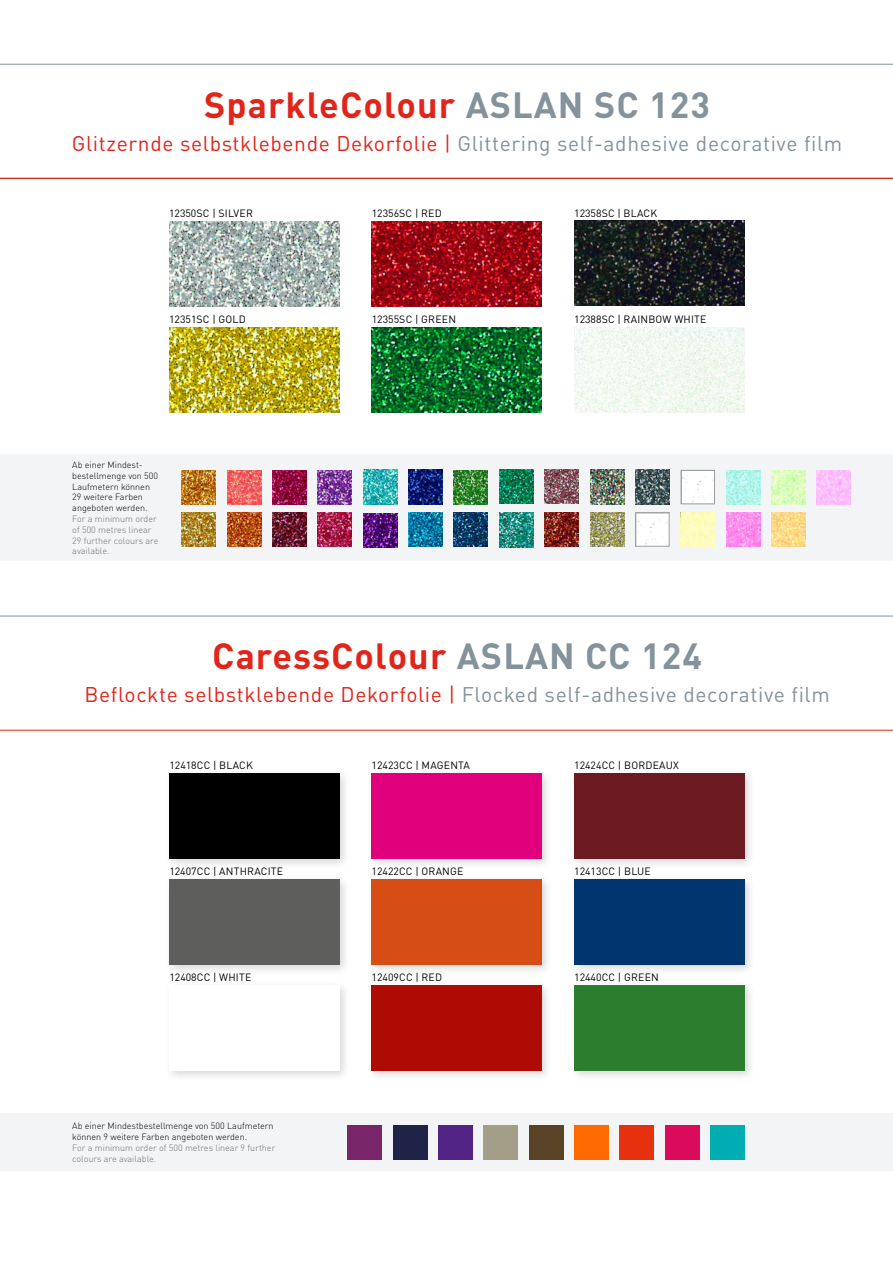
<style>
.page{position:relative;width:893px;height:1263px;background:#fff}
.page>*{position:absolute;margin:0;border:0;box-sizing:border-box;transform-origin:0 0}
.t1{font:700 36px "DIN Pro";letter-spacing:.03em;color:#e1251b}
.t2{font:21px "DIN Pro";letter-spacing:.03em;color:#83929b}
.t3{font:21px "DIN Pro";letter-spacing:.03em;color:#e1251b}
.t4{font:10.5px "DIN Pro";letter-spacing:.01em;color:#000}
.t5{font:300 9px/10.8px "DIN Pro";color:#000}
.t6{font:300 9px/10.8px "DIN Pro";color:#6f6f6e}
.s1{color:#83929b}
.s2{color:#e1251b}
</style>
<div class="page">
<div style="left:0;top:1113px;width:893px;height:58px;background:#f2f4f6"></div>
<div style="left:0;top:455px;width:893px;height:106px;background:#f2f4f6"></div>
<hr style="left:0;top:730px;width:893px;height:1px;background:#e1251b">
<hr style="left:0;top:64px;width:893px;height:1px;background:#83929b">
<hr style="left:0;top:616px;width:893px;height:1px;background:#83929b">
<hr style="left:0;top:178px;width:893px;height:1px;background:#e1251b">
<img style="left:363px;top:470px;width:34px;height:34px">
<img style="left:454px;top:512px;width:34px;height:34px">
<img style="left:318px;top:513px;width:34px;height:34px">
<img style="left:273px;top:470px;width:34px;height:34px">
<img style="left:363px;top:513px;width:34px;height:34px">
<img style="left:409px;top:470px;width:34px;height:34px">
<img style="left:409px;top:512px;width:34px;height:34px">
<img style="left:318px;top:470px;width:34px;height:34px">
<img style="left:227px;top:512px;width:34px;height:34px">
<img style="left:273px;top:512px;width:34px;height:34px">
<img style="left:182px;top:470px;width:34px;height:34px">
<img style="left:227px;top:470px;width:34px;height:34px">
<img style="left:182px;top:512px;width:34px;height:34px">
<img style="left:454px;top:471px;width:34px;height:34px">
<img style="left:499px;top:513px;width:34px;height:34px">
<img style="left:817px;top:471px;width:34px;height:34px">
<img style="left:681px;top:512px;width:34px;height:34px">
<img style="left:726px;top:470px;width:34px;height:34px">
<img style="left:726px;top:512px;width:34px;height:34px">
<img style="left:771px;top:512px;width:34px;height:34px">
<img style="left:771px;top:471px;width:34px;height:34px">
<img style="left:545px;top:512px;width:34px;height:34px">
<img style="left:499px;top:470px;width:34px;height:34px">
<img style="left:635px;top:470px;width:34px;height:34px">
<svg style="left:683px;top:472px;width:30px;height:30px"></svg>
<div style="left:681px;top:470px;width:34px;height:34px;border:1px solid #9c9d9d"></div>
<svg style="left:637px;top:514px;width:30px;height:30px"></svg>
<div style="left:635px;top:512px;width:34px;height:34px;border:1px solid #9c9d9d"></div>
<img style="left:590px;top:470px;width:34px;height:34px">
<img style="left:545px;top:470px;width:34px;height:34px">
<img style="left:590px;top:512px;width:34px;height:34px">
<div style="left:529px;top:1125px;width:34px;height:34px;background:#584326"></div>
<div style="left:393px;top:1125px;width:34px;height:34px;background:#1f2348"></div>
<div style="left:348px;top:1125px;width:34px;height:34px;background:#792569"></div>
<div style="left:484px;top:1125px;width:34px;height:34px;background:#a39e87"></div>
<div style="left:439px;top:1125px;width:34px;height:34px;background:#512383"></div>
<div style="left:575px;top:1125px;width:34px;height:34px;background:#ff6b00"></div>
<div style="left:620px;top:1125px;width:34px;height:34px;background:#e6310e"></div>
<div style="left:665px;top:1125px;width:34px;height:34px;background:#db0b5b"></div>
<div style="left:711px;top:1125px;width:34px;height:34px;background:#00adb3"></div>
<div style="left:366px;top:768px;width:187px;height:101px;background:#000;opacity:.16"></div>
<div style="left:372px;top:773px;width:170px;height:85px;background:#e1007b"></div>
<div style="left:569px;top:768px;width:186px;height:101px;background:#000;opacity:.16"></div>
<div style="left:574px;top:773px;width:170px;height:85px;background:#6c1a21"></div>
<div style="left:366px;top:874px;width:187px;height:102px;background:#000;opacity:.16"></div>
<div style="left:372px;top:879px;width:170px;height:85px;background:#d64d16"></div>
<div style="left:569px;top:874px;width:186px;height:102px;background:#000;opacity:.16"></div>
<div style="left:574px;top:879px;width:171px;height:85px;background:#003570"></div>
<div style="left:164px;top:874px;width:186px;height:102px;background:#000;opacity:.16"></div>
<div style="left:169px;top:879px;width:170px;height:85px;background:#5e5e5d"></div>
<div style="left:366px;top:980px;width:187px;height:102px;background:#000;opacity:.16"></div>
<div style="left:372px;top:986px;width:170px;height:85px;background:#ae0b05"></div>
<div style="left:569px;top:980px;width:186px;height:102px;background:#000;opacity:.16"></div>
<div style="left:574px;top:986px;width:170px;height:85px;background:#2c7d2e"></div>
<div style="left:164px;top:980px;width:186px;height:102px;background:#000;opacity:.16"></div>
<div style="left:169px;top:986px;width:170px;height:85px;background:#fff"></div>
<div style="left:164px;top:768px;width:186px;height:101px;background:#000;opacity:.16"></div>
<div style="left:169px;top:773px;width:170px;height:85px;background:#000"></div>
<img style="left:169px;top:327px;width:170px;height:85px">
<img style="left:372px;top:327px;width:170px;height:85px">
<img style="left:574px;top:327px;width:170px;height:85px">
<img style="left:169px;top:221px;width:170px;height:85px">
<img style="left:372px;top:221px;width:170px;height:85px">
<img style="left:574px;top:221px;width:170px;height:85px">
<h1 class="t1" style="left:204px;top:75px;width:507px">SparkleColour <span class="s1">ASLAN SC 123</span></h1>
<h2 class="t2" style="left:72px;top:126px;width:772px"><span class="s2">Glitzernde selbstklebende Dekorfolie |</span> Glittering self-adhesive decorative film</h2>
<p class="t4" style="left:169px;top:205px;width:85px">12350SC | SILVER</p>
<p class="t4" style="left:372px;top:205px;width:72px">12356SC | RED</p>
<p class="t4" style="left:574px;top:205px;width:85px">12358SC | BLACK</p>
<p class="t4" style="left:169px;top:311px;width:78px">12351SC | GOLD</p>
<p class="t4" style="left:372px;top:311px;width:86px">12355SC | GREEN</p>
<p class="t4" style="left:574px;top:311px;width:134px">12388SC | RAINBOW WHITE</p>
<p class="t5" style="left:72px;top:459px;width:87px">Ab einer Mindest&shy;bestellmenge von 500<br>Laufmetern können<br>29 weitere Farben angeboten werden.</p>
<p class="t6" style="left:72px;top:513px;width:88px">For a minimum order of 500 metres linear<br>29 further colours are available.</p>
<h1 class="t1" style="left:212px;top:626px;width:491px">CaressColour <span class="s1">ASLAN CC 124</span></h1>
<h2 class="t3" style="left:84px;top:678px;width:747px">Beflockte selbstklebende Dekorfolie | <span class="s1">Flocked self-adhesive decorative film</span></h2>
<p class="t4" style="left:169px;top:757px;width:85px">12418CC | BLACK</p>
<p class="t4" style="left:372px;top:757px;width:100px">12423CC | MAGENTA</p>
<p class="t4" style="left:574px;top:757px;width:106px">12424CC | BORDEAUX</p>
<p class="t4" style="left:169px;top:863px;width:115px">12407CC | ANTHRACITE</p>
<p class="t4" style="left:372px;top:863px;width:93px">12422CC | ORANGE</p>
<p class="t4" style="left:574px;top:863px;width:78px">12413CC | BLUE</p>
<p class="t4" style="left:169px;top:969px;width:84px">12408CC | WHITE</p>
<p class="t4" style="left:372px;top:969px;width:72px">12409CC | RED</p>
<p class="t4" style="left:574px;top:969px;width:86px">12440CC | GREEN</p>
<p class="t5" style="left:72px;top:1120px;width:203px">Ab einer Mindestbestellmenge von 500 Laufmetern können 9 weitere Farben angeboten werden.</p>
<p class="t6" style="left:72px;top:1141px;width:205px">For a minimum order of 500 metres linear 9 further colours are available.</p>
</div>
